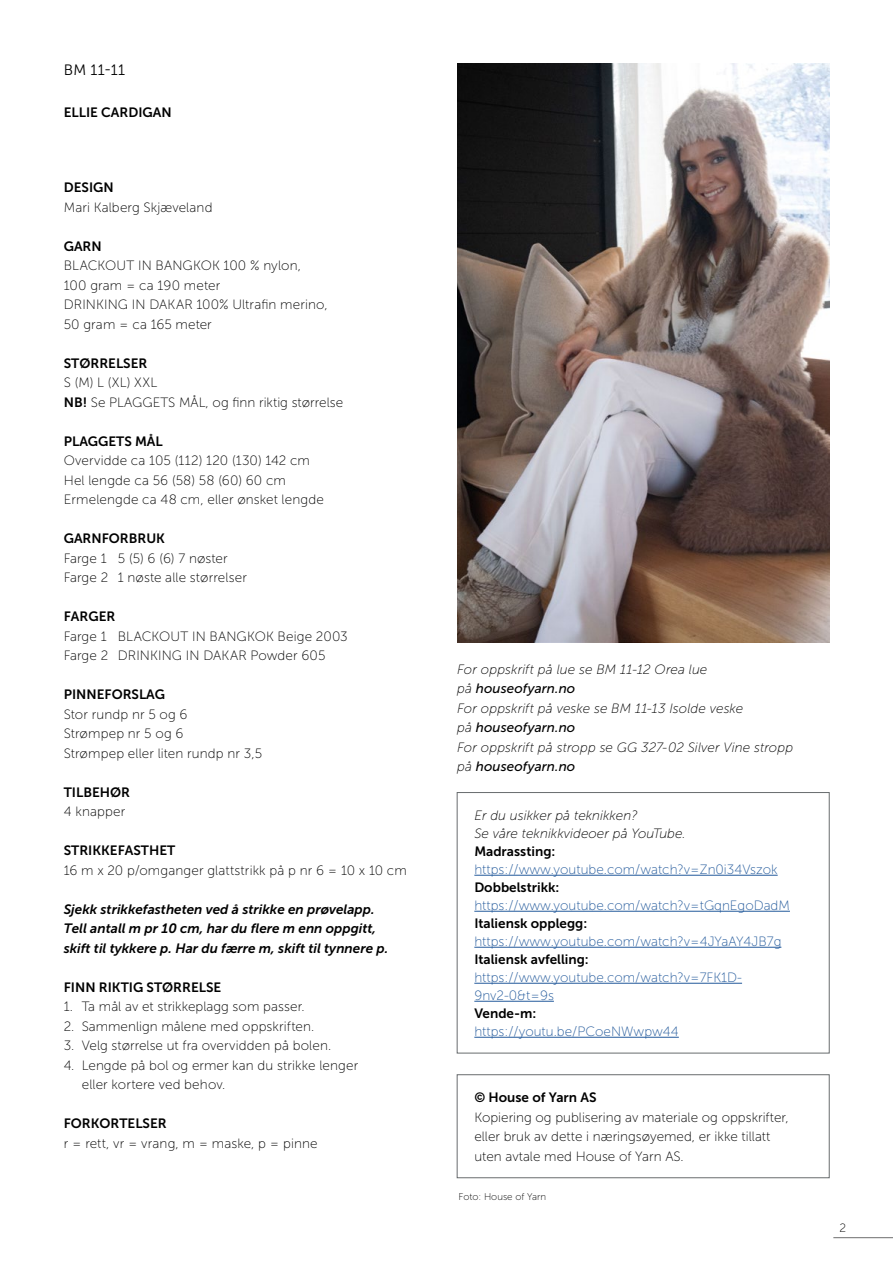
<style>
.page{position:relative;width:893px;height:1263px;background:#fff}
.page>*{position:absolute;margin:0;border:0;box-sizing:border-box;transform-origin:0 0}
.t1{font:15px "Museo Sans 300";color:#000}
.Faktatekst{font:13.5px "Museo Sans 100";letter-spacing:.005em;color:#000}
.Faktatekst-2{font:13.5px "Museo Sans 700";color:#000}
.t2{font:13.5px/18px "Museo Sans 100";color:#22599b}
.Faktatekst-3{font:italic 13.5px "Museo Sans 100";color:#000}
.Faktatekst-4{font:italic 13.5px "Museo Sans 700";color:#000}
.Faktatekst-5{font:italic 13.5px "Museo Sans 500";letter-spacing:.005em;color:#000}
.t3{font:12px "Museo Sans 100";color:#000}
.t4{font:9.75px "Museo Sans 100";color:#000}
.s1{font-family:"Museo Sans 700"}
.s2{font-family:"Museo Sans 100"}
</style>
<div class="page">
<hr style="left:833px;top:1237px;width:60px;height:1px;background:#6e6e6e">
<img style="left:457px;top:64px;width:372px;height:578px">
<div style="left:457px;top:1074px;width:372px;height:104px;border:1px solid #686c6e"></div>
<hr style="left:474px;top:875px;width:304px;height:1px;background:#22599b">
<hr style="left:474px;top:911px;width:316px;height:1px;background:#22599b">
<hr style="left:474px;top:947px;width:307px;height:1px;background:#22599b">
<hr style="left:474px;top:983px;width:268px;height:1px;background:#22599b">
<hr style="left:474px;top:1001px;width:80px;height:1px;background:#22599b">
<hr style="left:474px;top:1037px;width:205px;height:1px;background:#22599b">
<div style="left:457px;top:792px;width:372px;height:261px;border:1px solid #686c6e"></div>
<p class="t1" style="left:64px;top:62px;width:63px">BM 11-11</p>
<p class="Faktatekst-2" style="left:64px;top:105px;width:109px">ELLIE CARDIGAN</p>
<p class="Faktatekst-2" style="left:64px;top:180px;width:51px">DESIGN</p>
<p class="Faktatekst" style="left:64px;top:200px;width:150px">Mari Kalberg Skjæveland</p>
<p class="Faktatekst-2" style="left:64px;top:239px;width:40px">GARN</p>
<p class="Faktatekst" style="left:64px;top:258px;width:239px">BLACKOUT IN BANGKOK 100 % nylon,</p>
<p class="Faktatekst" style="left:64px;top:278px;width:158px">100 gram = ca 190 meter</p>
<p class="Faktatekst" style="left:64px;top:297px;width:266px">DRINKING IN DAKAR 100% Ultrafin merino,</p>
<p class="Faktatekst" style="left:64px;top:317px;width:150px">50 gram = ca 165 meter</p>
<p class="Faktatekst-2" style="left:64px;top:356px;width:85px">STØRRELSER</p>
<p class="Faktatekst" style="left:64px;top:375px;width:95px">S (M) L (XL) XXL</p>
<p class="Faktatekst" style="left:64px;top:395px;width:281px"><span class="s1">NB!</span> Se PLAGGETS MÅL, og finn riktig størrelse</p>
<p class="Faktatekst-2" style="left:64px;top:434px;width:101px">PLAGGETS MÅL</p>
<p class="Faktatekst" style="left:64px;top:453px;width:248px">Overvidde ca 105 (112) 120 (130) 142 cm</p>
<p class="Faktatekst" style="left:64px;top:473px;width:224px">Hel lengde ca 56 (58) 58 (60) 60 cm</p>
<p class="Faktatekst" style="left:64px;top:492px;width:262px">Ermelengde ca 48 cm, eller ønsket lengde</p>
<p class="Faktatekst-2" style="left:64px;top:531px;width:103px">GARNFORBRUK</p>
<p class="Faktatekst" style="left:64px;top:551px;width:166px">Farge 1 5 (5) 6 (6) 7 nøster</p>
<p class="Faktatekst" style="left:64px;top:570px;width:185px">Farge 2 1 nøste alle størrelser</p>
<p class="Faktatekst-2" style="left:64px;top:609px;width:53px">FARGER</p>
<p class="Faktatekst" style="left:64px;top:629px;width:285px">Farge 1 BLACKOUT IN BANGKOK Beige 2003</p>
<p class="Faktatekst" style="left:64px;top:648px;width:263px">Farge 2 DRINKING IN DAKAR Powder 605</p>
<p class="Faktatekst-2" style="left:64px;top:687px;width:103px">PINNEFORSLAG</p>
<p class="Faktatekst" style="left:64px;top:707px;width:125px">Stor rundp nr 5 og 6</p>
<p class="Faktatekst" style="left:64px;top:726px;width:121px">Strømpep nr 5 og 6</p>
<p class="Faktatekst" style="left:64px;top:746px;width:200px">Strømpep eller liten rundp nr 3,5</p>
<p class="Faktatekst-2" style="left:64px;top:785px;width:68px">TILBEHØR</p>
<p class="Faktatekst" style="left:64px;top:804px;width:63px">4 knapper</p>
<p class="Faktatekst-2" style="left:64px;top:843px;width:113px">STRIKKEFASTHET</p>
<p class="Faktatekst" style="left:64px;top:863px;width:344px">16 m x 20 p/omganger glattstrikk på p nr 6 = 10 x 10 cm</p>
<p class="Faktatekst-4" style="left:64px;top:902px;width:312px">Sjekk strikkefastheten ved å strikke en prøvelapp.</p>
<p class="Faktatekst-4" style="left:64px;top:921px;width:314px">Tell antall m pr 10 cm, har du flere m enn oppgitt,</p>
<p class="Faktatekst-4" style="left:64px;top:941px;width:326px">skift til tykkere p. Har du færre m, skift til tynnere p.</p>
<p class="Faktatekst-2" style="left:64px;top:980px;width:159px">FINN RIKTIG STØRRELSE</p>
<p class="Faktatekst" style="left:64px;top:999px;width:243px">1. Ta mål av et strikkeplagg som passer.</p>
<p class="Faktatekst" style="left:64px;top:1019px;width:252px">2. Sammenlign målene med oppskriften.</p>
<p class="Faktatekst" style="left:64px;top:1038px;width:269px">3. Velg størrelse ut fra overvidden på bolen.</p>
<p class="Faktatekst" style="left:64px;top:1058px;width:296px">4. Lengde på bol og ermer kan du strikke lenger</p>
<p class="Faktatekst" style="left:82px;top:1077px;width:145px">eller kortere ved behov.</p>
<p class="Faktatekst-2" style="left:64px;top:1116px;width:104px">FORKORTELSER</p>
<p class="Faktatekst" style="left:64px;top:1136px;width:255px">r = rett, vr = vrang, m = maske, p = pinne</p>
<p class="Faktatekst-3" style="left:457px;top:662px;width:252px">For oppskrift på lue se BM 11-12 Orea lue</p>
<p class="Faktatekst-5" style="left:457px;top:681px;width:120px"><span class="s2">på</span> houseofyarn.no</p>
<p class="Faktatekst-3" style="left:457px;top:701px;width:288px">For oppskrift på veske se BM 11-13 Isolde veske</p>
<p class="Faktatekst-5" style="left:457px;top:720px;width:120px"><span class="s2">på</span> houseofyarn.no</p>
<p class="Faktatekst-3" style="left:457px;top:740px;width:338px">For oppskrift på stropp se GG 327-02 Silver Vine stropp</p>
<p class="Faktatekst-5" style="left:457px;top:759px;width:120px"><span class="s2">på</span> houseofyarn.no</p>
<p class="Faktatekst-3" style="left:474px;top:808px;width:165px">Er du usikker på teknikken?</p>
<p class="Faktatekst-3" style="left:474px;top:826px;width:213px">Se våre teknikkvideoer på YouTube.</p>
<p class="Faktatekst-2" style="left:474px;top:844px;width:83px">Madrassting:</p>
<p class="t2" style="left:474px;top:860px;width:305px">https://www.youtube.com/watch?v=Zn0i34Vszok</p>
<p class="Faktatekst-2" style="left:474px;top:880px;width:87px">Dobbelstrikk:</p>
<p class="t2" style="left:474px;top:896px;width:317px">https://www.youtube.com/watch?v=tGqnEgoDadM</p>
<p class="Faktatekst-2" style="left:474px;top:916px;width:114px">Italiensk opplegg:</p>
<p class="t2" style="left:474px;top:932px;width:309px">https://www.youtube.com/watch?v=4JYaAY4JB7g</p>
<p class="Faktatekst-2" style="left:474px;top:952px;width:116px">Italiensk avfelling:</p>
<p class="t2" style="left:474px;top:968px;width:269px">https://www.youtube.com/watch?v=7FK1D-<br>9nv2-0&amp;t=9s</p>
<p class="Faktatekst-2" style="left:474px;top:1006px;width:64px">Vende-m:</p>
<p class="t2" style="left:474px;top:1022px;width:206px">https://youtu.be/PCoeNWwpw44</p>
<p class="Faktatekst-2" style="left:474px;top:1090px;width:124px">© House of Yarn AS</p>
<p class="Faktatekst" style="left:474px;top:1110px;width:316px">Kopiering og publisering av materiale og oppskrifter,</p>
<p class="Faktatekst" style="left:474px;top:1129px;width:298px">eller bruk av dette i næringsøyemed, er ikke tillatt</p>
<p class="Faktatekst" style="left:474px;top:1149px;width:211px">uten avtale med House of Yarn AS.</p>
<p class="t4" style="left:458px;top:1191px;width:89px">Foto: House of Yarn</p>
<p class="t3" style="left:839px;top:1221px;width:8px">2</p>
</div>
